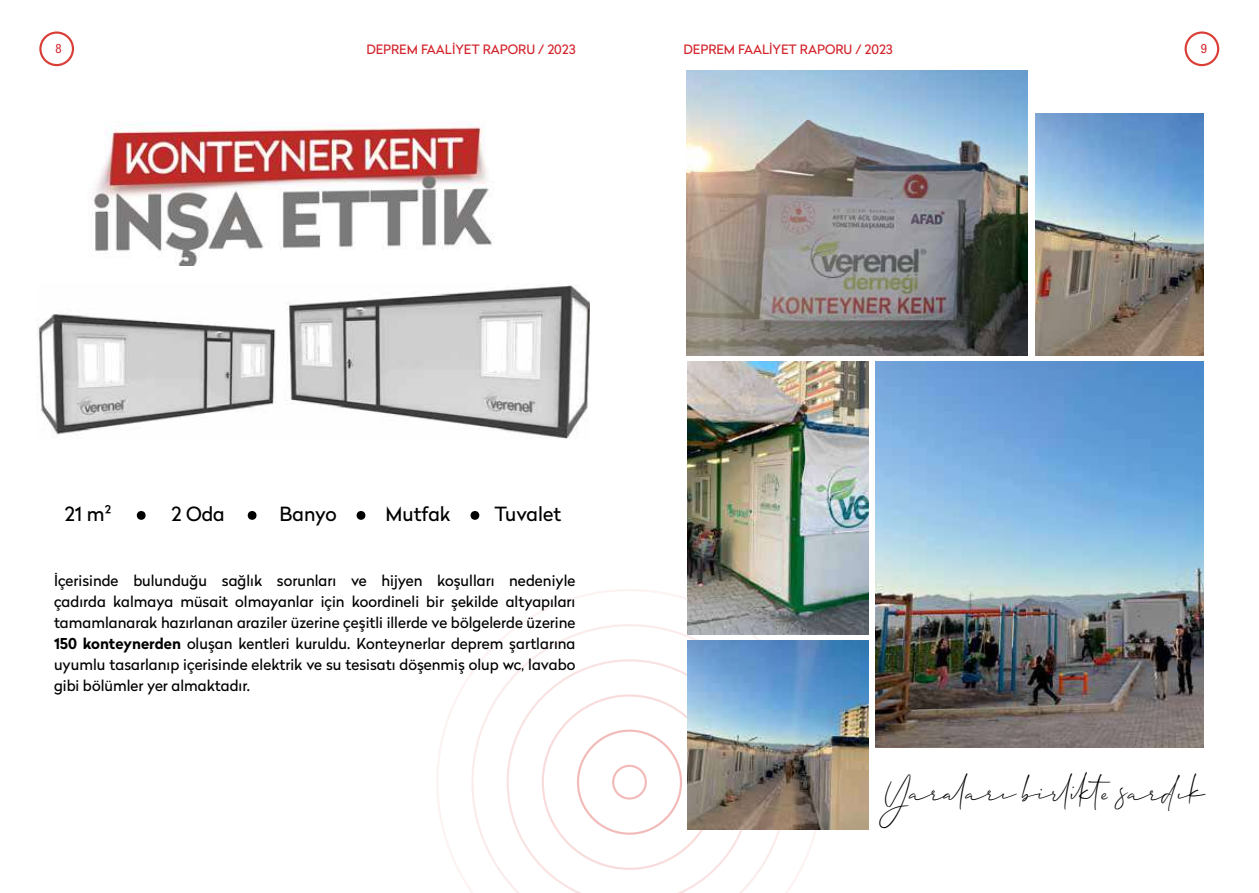
<style>
.page{position:relative;width:1259px;height:893px;background:#fff}
.page>*{position:absolute;margin:0;border:0;box-sizing:border-box;transform-origin:0 0}
.t1{font:42.9px "Allison Script";color:#000}
.t2{font:19.5px "Radikal";color:#000}
.t3{font:15px/21px "Radikal";color:#000;text-align:justify}
.t4{font:12.9px "Radikal";color:#d2232a}
.t5{font:condensed 12.9px "Helvetica Neue LT Std";color:#d2232a}
.s1{font-weight:700}
</style>
<div class="page">
<svg style="left:437px;top:589px;width:385px;height:304px"></svg>
<svg style="left:471px;top:624px;width:316px;height:269px"></svg>
<svg style="left:506px;top:659px;width:246px;height:234px"></svg>
<svg style="left:542px;top:694px;width:175px;height:176px"></svg>
<svg style="left:39px;top:31px;width:35px;height:35px"></svg>
<svg style="left:1184px;top:31px;width:35px;height:35px"></svg>
<div style="left:137px;top:511px;width:9px;height:9px;background:#000;border-radius:50%"></div>
<div style="left:248px;top:511px;width:8px;height:9px;background:#000;border-radius:50%"></div>
<div style="left:356px;top:511px;width:9px;height:9px;background:#000;border-radius:50%"></div>
<div style="left:470px;top:511px;width:9px;height:9px;background:#000;border-radius:50%"></div>
<img style="left:91px;top:121px;width:403px;height:144px">
<img style="left:36px;top:285px;width:554px;height:154px">
<img style="left:687px;top:70px;width:340px;height:285px">
<img style="left:1035px;top:114px;width:168px;height:241px">
<img style="left:688px;top:362px;width:181px;height:272px">
<img style="left:875px;top:362px;width:328px;height:386px">
<img style="left:688px;top:641px;width:181px;height:188px">
<p class="t5" style="left:55px;top:41px;width:8px">8</p>
<p class="t4" style="left:366px;top:40px;width:211px">DEPREM FAALİYET RAPORU / 2023</p>
<p class="t4" style="left:683px;top:40px;width:211px">DEPREM FAALİYET RAPORU / 2023</p>
<p class="t5" style="left:1201px;top:41px;width:8px">9</p>
<h2 class="t2" style="left:65px;top:500px;width:48px">21 m²</h2>
<h2 class="t2" style="left:171px;top:500px;width:55px">2 Oda</h2>
<h2 class="t2" style="left:279px;top:500px;width:59px">Banyo</h2>
<h2 class="t2" style="left:385px;top:500px;width:67px">Mutfak</h2>
<h2 class="t2" style="left:494px;top:500px;width:68px">Tuvalet</h2>
<p class="t3" style="left:54px;top:570px;width:523px">İçerisinde bulunduğu sağlık sorunları ve hijyen koşulları nedeniyle çadırda kalmaya müsait olmayanlar için koordineli bir şekilde altyapıları tamamlanarak hazırlanan araziler üzerine çeşitli illerde ve bölgelerde üzerine <span class="s1">150 konteynerden</span> oluşan kentleri kuruldu. Konteynerlar deprem şartlarına uyumlu tasarlanıp içerisinde elektrik ve su tesisatı döşenmiş olup wc, lavabo gibi bölümler yer almaktadır.</p>
<h1 class="t1" style="left:883px;top:759px;width:323px">Yaraları birlikte sardık</h1>
</div>
